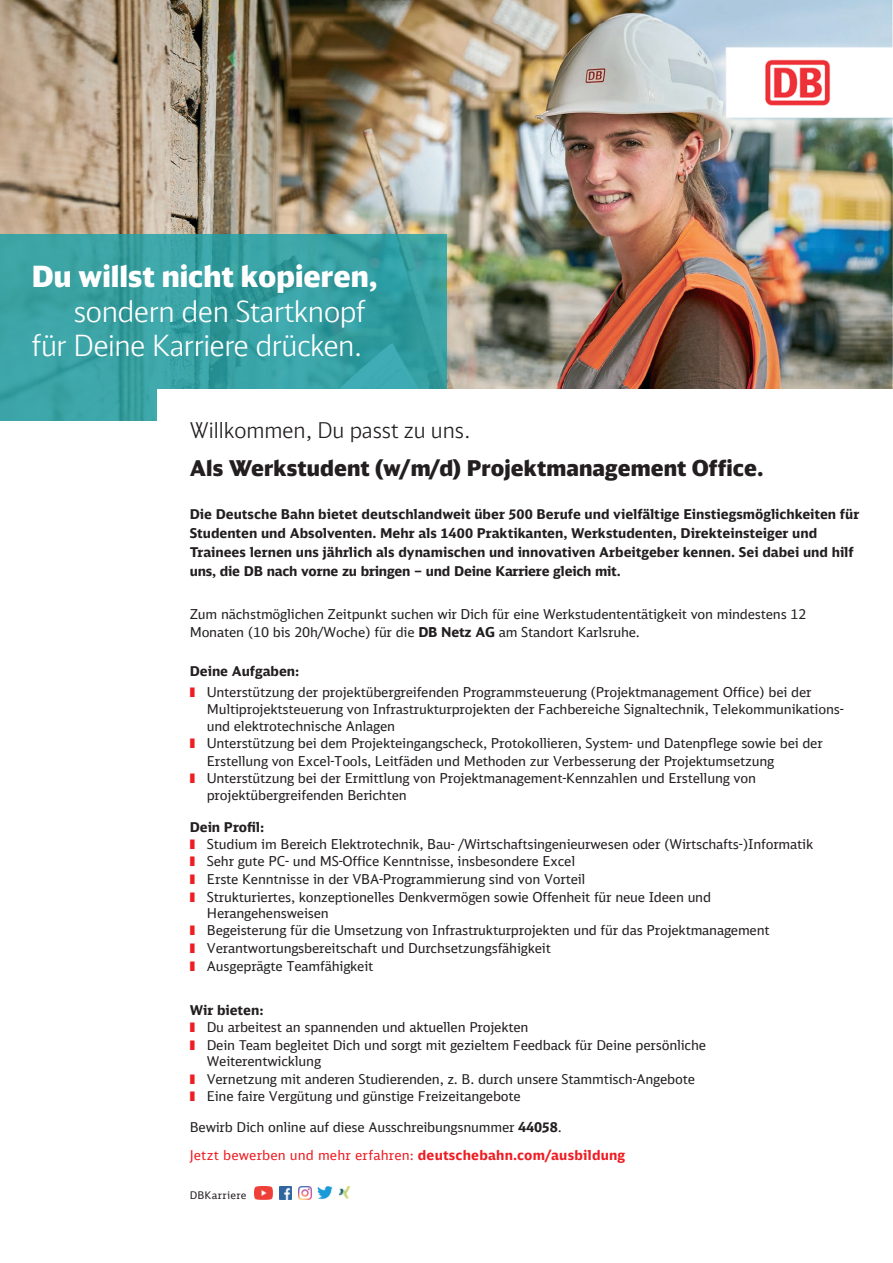
<style>
.page{position:relative;width:893px;height:1263px;background:#fff}
.page>*{position:absolute;margin:0;border:0;box-sizing:border-box;transform-origin:0 0}
.t1{font:300 29.25px/33.9px "DB Head";letter-spacing:-.01em;color:#fff;text-align:right}
.t2{font:900 29.25px "DB Head";color:#fff}
.t3{font:900 21.75px "DB Head";letter-spacing:.005em;color:#231f20}
.t4{font:300 21.75px "DB Head";color:#231f20}
.t5{font:13.5px/17.4px "DB Sans";letter-spacing:-.015em;color:#231f20}
.t6{font:700 13.5px/18.9px "DB Sans";color:#231f20}
.t7{font:10.5px "DB Sans";letter-spacing:.02em;color:#231f20}
.s1{font-weight:700}
.s2{color:#ee1d23}
.s3{font-weight:700;color:#ee1d23}
</style>
<div class="page">
<img style="left:0;top:0;width:893px;height:389px">
<svg style="left:0;top:234px;width:446px;height:187px;background:#37a0a3"></svg>
<div style="left:158px;top:389px;width:735px;height:33px;background:#fff"></div>
<svg style="left:279px;top:1186px;width:13px;height:13px"></svg>
<img style="left:255px;top:1186px;width:18px;height:13px">
<svg style="left:340px;top:1186px;width:10px;height:13px"></svg>
<svg style="left:298px;top:1186px;width:13px;height:13px"></svg>
<img style="left:317px;top:1186px;width:16px;height:13px">
<img style="left:495px;top:0;width:398px;height:166px">
<h1 class="t2" style="left:32px;top:257px;width:347px">Du willst nicht kopieren,</h1>
<h1 class="t1" style="left:32px;top:294px;width:335px">sondern den Startknopf für Deine Karriere drücken.</h1>
<h2 class="t4" style="left:190px;top:417px;width:282px">Willkommen, Du passt zu uns.</h2>
<h2 class="t3" style="left:190px;top:454px;width:575px">Als Werkstudent (w/m/d) Projektmanagement Office.</h2>
<p class="t6" style="left:190px;top:504px;width:671px">Die Deutsche Bahn bietet deutschlandweit über 500 Berufe und vielfältige Einstiegsmöglichkeiten für Studenten und Absolventen. Mehr als 1400 Praktikanten, Werkstudenten, Direkteinsteiger und Trainees lernen uns jährlich als dynamischen und innovativen Arbeitgeber kennen. Sei dabei und hilf uns, die DB nach vorne zu bringen – und Deine Karriere gleich mit.</p>
<p class="t5" style="left:190px;top:604px;width:618px;line-height:18.9px">Zum nächstmöglichen Zeitpunkt suchen wir Dich für eine Werkstudententätigkeit von mindestens 12<br>Monaten (10 bis 20h/Woche) für die <span class="s1">DB Netz AG</span> am Standort Karlsruhe.</p>
<p class="t6" style="left:190px;top:661px;width:111px">Deine Aufgaben:</p>
<p class="t5" style="left:190px;top:683px;width:623px"><span class="s2">❚</span> Unterstützung der projektübergreifenden Programmsteuerung (Projektmanagement Office) bei der</p>
<p class="t5" style="left:207px;top:700px;width:638px">Multiprojektsteuerung von Infrastrukturprojekten der Fachbereiche Signaltechnik, Telekommunikations-</p>
<p class="t5" style="left:207px;top:717px;width:190px">und elektrotechnische Anlagen</p>
<p class="t5" style="left:190px;top:735px;width:635px"><span class="s2">❚</span> Unterstützung bei dem Projekteingangscheck, Protokollieren, System- und Datenpflege sowie bei der</p>
<p class="t5" style="left:207px;top:752px;width:569px">Erstellung von Excel-Tools, Leitfäden und Methoden zur Verbesserung der Projektumsetzung</p>
<p class="t5" style="left:190px;top:769px;width:568px"><span class="s2">❚</span> Unterstützung bei der Ermittlung von Projektmanagement-Kennzahlen und Erstellung von</p>
<p class="t5" style="left:207px;top:786px;width:201px">projektübergreifenden Berichten</p>
<p class="t5" style="left:190px;top:818px;width:625px"><span class="s1">Dein Profil:<br></span><span class="s2">❚</span> Studium im Bereich Elektrotechnik, Bau- /Wirtschaftsingenieurwesen oder (Wirtschafts-)Informatik <span class="s2">❚</span> Sehr gute PC- und MS-Office Kenntnisse, insbesondere Excel<br><span class="s2">❚</span> Erste Kenntnisse in der VBA-Programmierung sind von Vorteil<br><span class="s2">❚</span> Strukturiertes, konzeptionelles Denkvermögen sowie Offenheit für neue Ideen und</p>
<p class="t5" style="left:190px;top:904px;width:581px;text-indent:17px">Herangehensweisen<br><span class="s2">❚</span> Begeisterung für die Umsetzung von Infrastrukturprojekten und für das Projektmanagement <span class="s2">❚</span> Verantwortungsbereitschaft und Durchsetzungsfähigkeit<br><span class="s2">❚</span> Ausgeprägte Teamfähigkeit</p>
<p class="t5" style="left:190px;top:1001px;width:518px"><span class="s1">Wir bieten:<br></span><span class="s2">❚</span> Du arbeitest an spannenden und aktuellen Projekten<br><span class="s2">❚</span> Dein Team begleitet Dich und sorgt mit gezieltem Feedback für Deine persönliche</p>
<p class="t5" style="left:190px;top:1052px;width:507px;text-indent:17px">Weiterentwicklung<br><span class="s2">❚</span> Vernetzung mit anderen Studierenden, z. B. durch unsere Stammtisch-Angebote <span class="s2">❚</span> Eine faire Vergütung und günstige Freizeitangebote</p>
<p class="t5" style="left:190px;top:1113px;width:437px;line-height:28.2px">Bewirb Dich online auf diese Ausschreibungsnummer <span class="s1">44058</span>.<br><span class="s2">Jetzt bewerben und mehr erfahren:</span> <span class="s3">deutschebahn.com/ausbildung</span></p>
<p class="t7" style="left:190px;top:1189px;width:58px">DBKarriere</p>
</div>
